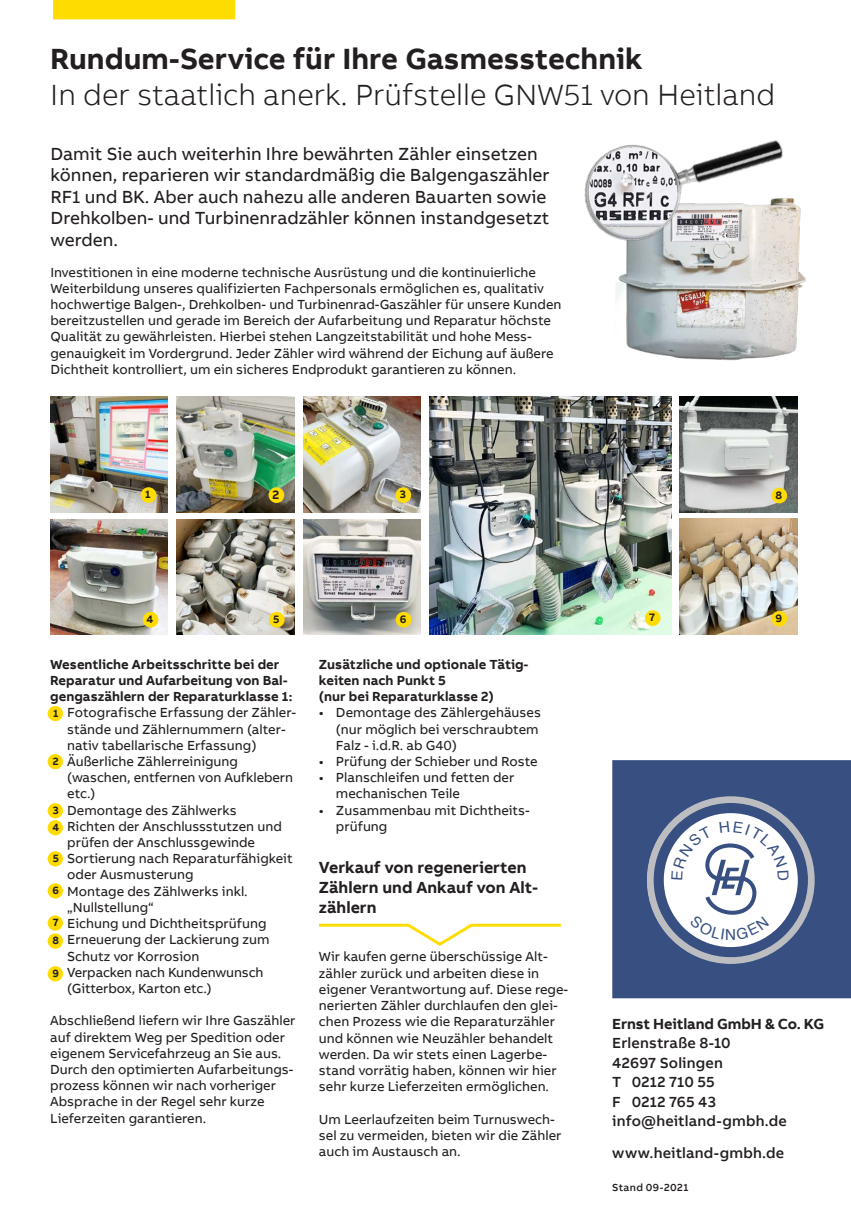
<style>
.page{position:relative;width:851px;height:1212px;background:#fff}
.page>*{position:absolute;margin:0;border:0;box-sizing:border-box;transform-origin:0 0}
.t1{font:300 30px "AB Bvoice";color:#231f20}
.t2{font:700 30px "AB Bvoice";color:#231f20}
.t3{font:18px/21.6px "AB Bvoice";color:#231f20}
.t4{font:700 16.5px/19.8px "AB Bvoice";color:#231f20}
.t5{font:500 15px/19.5px "AB Bvoice";letter-spacing:.01em;color:#231f20}
.t6{font:700 15px "AB Bvoice";letter-spacing:-.005em;color:#231f20}
.t7{font:13.5px/16.2px "AB Bvoice";color:#231f20}
.t8{font:700 13.5px/16.2px "AB Bvoice";color:#231f20}
.t9{font:700 12.45px "AB Bvoice";color:#231f20}
.t10{font:700 11.1px "AB Bvoice";color:#231f20}
.t11{font:700 10.8px "AB Bvoice";color:#231f20}
.t12{font:500 10.5px "AB Bvoice";letter-spacing:.035em;color:#231f20}
</style>
<div class="page">
<img style="left:50px;top:519px;width:118px;height:116px">
<div style="left:612px;top:760px;width:238px;height:238px;background:#375081"></div>
<div style="left:53px;top:0;width:182px;height:19px;background:#ffdc01"></div>
<svg style="left:319px;top:923px;width:242px;height:23px"></svg>
<div style="left:48px;top:706px;width:15px;height:15px;background:#ffdc01;border-radius:50%"></div>
<div style="left:48px;top:754px;width:15px;height:15px;background:#ffdc01;border-radius:50%"></div>
<div style="left:48px;top:803px;width:15px;height:15px;background:#ffdc01;border-radius:50%"></div>
<div style="left:48px;top:851px;width:15px;height:15px;background:#ffdc01;border-radius:50%"></div>
<div style="left:48px;top:883px;width:15px;height:15px;background:#ffdc01;border-radius:50%"></div>
<div style="left:48px;top:933px;width:15px;height:16px;background:#ffdc01;border-radius:50%"></div>
<div style="left:48px;top:966px;width:15px;height:15px;background:#ffdc01;border-radius:50%"></div>
<div style="left:48px;top:915px;width:15px;height:16px;background:#ffdc01;border-radius:50%"></div>
<div style="left:48px;top:820px;width:15px;height:15px;background:#ffdc01;border-radius:50%"></div>
<img style="left:303px;top:396px;width:118px;height:116px">
<img style="left:429px;top:396px;width:242px;height:239px">
<img style="left:50px;top:396px;width:118px;height:116px">
<img style="left:679px;top:396px;width:117px;height:116px">
<img style="left:176px;top:519px;width:118px;height:116px">
<img style="left:679px;top:519px;width:117px;height:116px">
<img style="left:176px;top:396px;width:118px;height:116px">
<div style="left:141px;top:487px;width:15px;height:16px;background:#ffdc01;border-radius:50%"></div>
<div style="left:268px;top:487px;width:16px;height:16px;background:#ffdc01;border-radius:50%"></div>
<div style="left:395px;top:487px;width:16px;height:16px;background:#ffdc01;border-radius:50%"></div>
<div style="left:269px;top:612px;width:15px;height:15px;background:#ffdc01;border-radius:50%"></div>
<div style="left:644px;top:610px;width:16px;height:16px;background:#ffdc01;border-radius:50%"></div>
<img style="left:303px;top:519px;width:118px;height:116px">
<div style="left:395px;top:612px;width:16px;height:15px;background:#ffdc01;border-radius:50%"></div>
<div style="left:771px;top:488px;width:16px;height:15px;background:#ffdc01;border-radius:50%"></div>
<div style="left:771px;top:611px;width:16px;height:16px;background:#ffdc01;border-radius:50%"></div>
<div style="left:143px;top:612px;width:15px;height:15px;background:#ffdc01;border-radius:50%"></div>
<img style="left:616px;top:277px;width:190px;height:84px">
<img style="left:584px;top:140px;width:220px;height:153px">
<img style="left:588px;top:147px;width:89px;height:89px;border-radius:44px">
<svg style="left:646px;top:796px;width:168px;height:168px"></svg>
<h1 class="t2" style="left:50px;top:40px;width:593px">Rundum-Service für Ihre Gasmesstechnik</h1>
<h1 class="t1" style="left:50px;top:77px;width:726px">In der staatlich anerk. Prüfstelle GNW51 von Heitland</h1>
<p class="t3" style="left:50px;top:143px;width:500px">Damit Sie auch weiterhin Ihre bewährten Zähler einsetzen können, reparieren wir standardmäßig die Balgengaszähler RF1 und BK. Aber auch nahezu alle anderen Bauarten sowie Drehkolben- und Turbinenradzähler können instandgesetzt werden.</p>
<p class="t7" style="left:50px;top:264px;width:512px">Investitionen in eine moderne technische Ausrüstung und die kontinuierliche Weiterbildung unseres qualifizierten Fachpersonals ermöglichen es, qualitativ hochwertige Balgen-, Drehkolben- und Turbinenrad-Gaszähler für unsere Kunden bereitzustellen und gerade im Bereich der Aufarbeitung und Reparatur höchste Qualität zu gewährleisten. Hierbei stehen Langzeitstabilität und hohe Mess&shy;genauigkeit im Vordergrund. Jeder Zähler wird während der Eichung auf äußere Dichtheit kontrolliert, um ein sicheres Endprodukt garantieren zu können.</p>
<p class="t10" style="left:145px;top:488px;width:7px">1</p>
<p class="t9" style="left:272px;top:487px;width:8px">2</p>
<p class="t10" style="left:400px;top:488px;width:8px">3</p>
<p class="t10" style="left:775px;top:488px;width:8px">8</p>
<p class="t10" style="left:273px;top:612px;width:8px">5</p>
<p class="t10" style="left:400px;top:612px;width:8px">6</p>
<p class="t10" style="left:649px;top:611px;width:7px">7</p>
<p class="t10" style="left:147px;top:612px;width:8px">4</p>
<p class="t10" style="left:775px;top:611px;width:8px">9</p>
<p class="t8" style="left:50px;top:656px;width:244px">Wesentliche Arbeitsschritte bei der<br>Reparatur und Aufarbeitung von Bal&shy;gengaszählern der Reparaturklasse 1:</p>
<p class="t7" style="left:67px;top:705px;width:230px">Fotografische Erfassung der Zähler&shy;stände und Zählernummern (alter&shy;nativ tabellarische Erfassung)<br>Äußerliche Zählerreinigung (waschen, entfernen von Aufklebern etc.)<br>Demontage des Zählwerks<br>Richten der Anschlussstutzen und prüfen der Anschlussgewinde<br>Sortierung nach Reparaturfähigkeit oder Ausmusterung<br>Montage des Zählwerks inkl. „Nullstellung“<br>Eichung und Dichtheitsprüfung<br>Erneuerung der Lackierung zum<br>Schutz vor Korrosion<br>Verpacken nach Kundenwunsch (Gitterbox, Karton etc.)</p>
<p class="t7" style="left:50px;top:1013px;width:247px">Abschließend liefern wir Ihre Gaszähler auf direktem Weg per Spedition oder eigenem Servicefahrzeug an Sie aus.<br>Durch den optimierten Aufarbeitungs&shy;prozess können wir nach vorheriger Absprache in der Regel sehr kurze Lieferzeiten garantieren.</p>
<p class="t11" style="left:53px;top:706px;width:7px">1</p>
<p class="t11" style="left:53px;top:754px;width:7px">2</p>
<p class="t11" style="left:53px;top:803px;width:7px">3</p>
<p class="t11" style="left:52px;top:820px;width:8px">4</p>
<p class="t11" style="left:53px;top:851px;width:8px">5</p>
<p class="t11" style="left:53px;top:884px;width:8px">6</p>
<p class="t11" style="left:53px;top:916px;width:7px">7</p>
<p class="t11" style="left:53px;top:934px;width:8px">8</p>
<p class="t11" style="left:53px;top:966px;width:8px">9</p>
<p class="t8" style="left:319px;top:656px;width:211px">Zusätzliche und optionale Tätig&shy;keiten nach Punkt 5<br>(nur bei Reparaturklasse 2)</p>
<p class="t7" style="left:336px;top:705px;width:206px;text-indent:-17px">• Demontage des Zählergehäuses (nur möglich bei verschraubtem<br>Falz - i.d.R. ab G40)</p>
<p class="t7" style="left:319px;top:753px;width:220px">• Prüfung der Schieber und Roste</p>
<p class="t7" style="left:336px;top:770px;width:180px;text-indent:-17px">• Planschleifen und fetten der mechanischen Teile</p>
<p class="t7" style="left:336px;top:802px;width:195px;text-indent:-17px">• Zusammenbau mit Dichtheits&shy;prüfung</p>
<p class="t4" style="left:319px;top:858px;width:221px">Verkauf von regenerierten<br>Zählern und Ankauf von Alt&shy;zählern</p>
<p class="t7" style="left:319px;top:949px;width:251px">Wir kaufen gerne überschüssige Alt&shy;zähler zurück und arbeiten diese in eigener Verantwortung auf. Diese rege&shy;nerierten Zähler durchlaufen den glei&shy;chen Prozess wie die Reparaturzähler und können wie Neuzähler behandelt werden. Da wir stets einen Lagerbe&shy;stand vorrätig haben, können wir hier sehr kurze Lieferzeiten ermöglichen.</p>
<p class="t7" style="left:319px;top:1111px;width:244px">Um Leerlaufzeiten beim Turnuswech&shy;sel zu vermeiden, bieten wir die Zähler auch im Austausch an.</p>
<p class="t6" style="left:612px;top:1014px;width:213px">Ernst Heitland GmbH &amp; Co. KG</p>
<p class="t5" style="left:612px;top:1033px;width:176px">Erlenstraße 8-10<br>42697 Solingen<br>T 0212 710 55<br>F 0212 765 43 info@heitland-gmbh.de</p>
<p class="t5" style="left:612px;top:1143px;width:173px">www.heitland-gmbh.de</p>
<p class="t12" style="left:612px;top:1180px;width:78px">Stand 09-2021</p>
</div>
